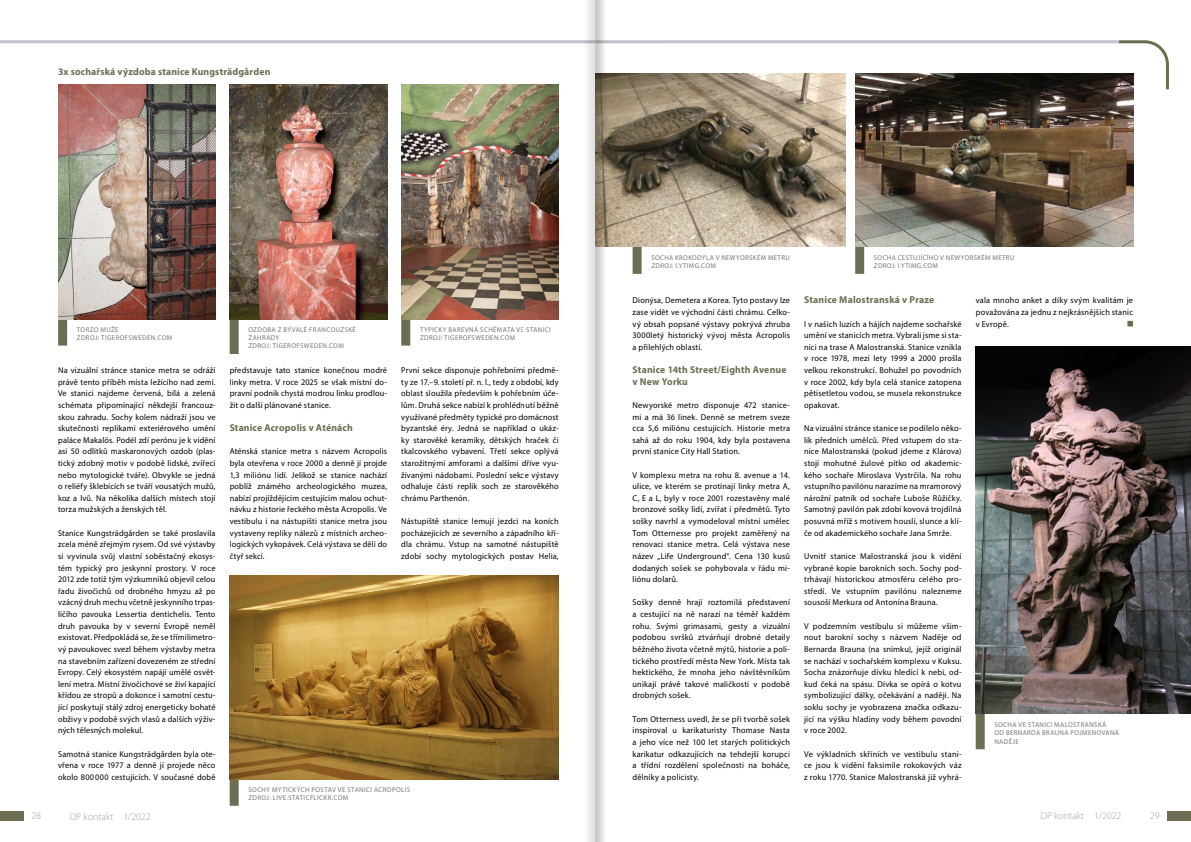
<style>
.page{position:relative;width:1191px;height:842px;background:#fff}
.page>*{position:absolute;margin:0;border:0;box-sizing:border-box;transform-origin:0 0}
.t1{font:700 10px/11.6px "Myriad Pro";letter-spacing:.02em;color:#6d6d53}
.t2{font:300 10px "Myriad Pro";color:#9fa1a4}
.t3{font:8.5px/11.6px "Myriad Pro";letter-spacing:.02em;color:#000;text-align:justify}
.t4{font:7px/8.4px "Myriad Pro";letter-spacing:.06em;color:#737577}
</style>
<div class="page">
<div style="left:0;top:811px;width:24px;height:9px;background:#6d6d53"></div>
<div style="left:1167px;top:811px;width:24px;height:9px;background:#6d6d53"></div>
<div style="left:230px;top:779px;width:9px;height:27px;background:#6d6d53"></div>
<div style="left:58px;top:319px;width:9px;height:27px;background:#6d6d53"></div>
<img style="left:58px;top:84px;width:157px;height:236px">
<div style="left:230px;top:319px;width:9px;height:35px;background:#6d6d53"></div>
<img style="left:230px;top:84px;width:157px;height:236px">
<div style="left:401px;top:319px;width:9px;height:27px;background:#6d6d53"></div>
<img style="left:401px;top:84px;width:121px;height:236px">
<img style="left:230px;top:575px;width:292px;height:205px">
<svg style="left:1127px;top:321px;width:6px;height:6px"></svg>
<div style="left:855px;top:246px;width:9px;height:28px;background:#6d6d53"></div>
<img style="left:668px;top:73px;width:178px;height:174px">
<img style="left:855px;top:73px;width:278px;height:174px">
<div style="left:975px;top:713px;width:9px;height:36px;background:#6d6d53"></div>
<img style="left:975px;top:346px;width:216px;height:367px">
<hr style="left:0;top:40px;width:595px;height:3px;background:#bec3c9">
<hr style="left:595px;top:40px;width:524px;height:3px;background:#bec3c9">
<svg style="left:1116px;top:40px;width:53px;height:52px"></svg>
<div style="left:522px;top:0;width:81px;height:842px;background:#000;opacity:.24"></div>
<div style="left:587px;top:0;width:81px;height:842px;background:#000;opacity:.24"></div>
<p class="t1" style="left:58px;top:66px;width:214px">3x sochařská výzdoba stanice Kungsträdgården</p>
<p class="t4" style="left:77px;top:325px;width:97px">TORZO MUŽE<br>ZDROJ: TIGEROFSWEDEN.COM</p>
<p class="t4" style="left:248px;top:325px;width:109px">OZDOBA Z BÝVALÉ FRANCOUZSKÉ<br>ZAHRADY<br>ZDROJ: TIGEROFSWEDEN.COM</p>
<p class="t4" style="left:420px;top:325px;width:132px">TYPICKY BAREVNÁ SCHÉMATA VE STANICI<br>ZDROJ: TIGEROFSWEDEN.COM</p>
<p class="t3" style="left:58px;top:364px;width:159px">Na vizuální stránce stanice metra se odráží právě tento příběh místa ležícího nad zemí.<br>Ve stanici najdeme červená, bílá a zelená schémata připomínající někdejší francouz&shy;skou zahradu. Sochy kolem nádraží jsou ve skutečnosti replikami exteriérového umění paláce Makalös. Podél zdí perónu je k vidění asi 50 odlitků maskaronových ozdob (plas&shy;tický zdobný motiv v podobě lidské, zvířecí nebo mytologické tváře). Obvykle se jedná o reliéfy šklebících se tváří vousatých mužů, koz a lvů. Na několika dalších místech stojí torza mužských a ženských těl.</p>
<p class="t3" style="left:58px;top:527px;width:159px">Stanice Kungsträdgården se také proslavila zcela méně zřejmým rysem. Od své výstavby si vyvinula svůj vlastní soběstačný ekosys&shy;tém typický pro jeskynní prostory. V roce 2012 zde totiž tým výzkumníků objevil celou řadu živočichů od drobného hmyzu až po vzácný druh mechu včetně jeskynního trpas&shy;ličího pavouka Lessertia dentichelis. Tento druh pavouka by v severní Evropě neměl existovat. Předpokládá se, že se třímilimetro&shy;vý pavoukovec svezl během výstavby metra na stavebním zařízení dovezeném ze střední Evropy. Celý ekosystém napájí umělé osvět&shy;lení metra. Místní živočichové se živí kapající křídou ze stropů a dokonce i samotní cestu&shy;jící poskytují stálý zdroj energeticky bohaté obživy v podobě svých vlasů a dalších výživ&shy;ných tělesných molekul.</p>
<p class="t3" style="left:58px;top:748px;width:159px">Samotná stanice Kungsträdgården byla ote&shy;vřena v roce 1977 a denně jí projede něco okolo 800 000 cestujících. V současné době</p>
<p class="t3" style="left:230px;top:364px;width:159px">představuje tato stanice konečnou modré linky metra. V roce 2025 se však místní do&shy;pravní podnik chystá modrou linku prodlou&shy;žit o další plánované stanice.</p>
<p class="t1" style="left:230px;top:422px;width:124px">Stanice Acropolis v Aténách</p>
<p class="t3" style="left:230px;top:446px;width:159px">Aténská stanice metra s názvem Acropolis byla otevřena v roce 2000 a denně jí projde 1,3 miliónu lidí. Jelikož se stanice nachází poblíž známého archeologického muzea, nabízí projíždějícím cestujícím malou ochut&shy;návku z historie řeckého města Acropolis. Ve vestibulu i na nástupišti stanice metra jsou vystaveny repliky nálezů z místních archeo&shy;logických vykopávek. Celá výstava se dělí do čtyř sekcí.</p>
<p class="t3" style="left:401px;top:364px;width:159px">První sekce disponuje pohřebními předmě&shy;ty ze 17.–9. století př. n. l., tedy z období, kdy oblast sloužila především k pohřebním úče&shy;lům. Druhá sekce nabízí k prohlédnutí běžně využívané předměty typické pro domácnost byzantské éry. Jedná se například o ukáz&shy;ky starověké keramiky, dětských hraček či tkalcovského vybavení. Třetí sekce oplývá starožitnými amforami a dalšími dříve vyu&shy;žívanými nádobami. Poslední sekce výstavy odhaluje části replik soch ze starověkého chrámu Parthenón.</p>
<p class="t3" style="left:401px;top:515px;width:159px">Nástupiště stanice lemují jezdci na koních pocházejících ze severního a západního kří&shy;dla chrámu. Vstup na samotné nástupiště zdobí sochy mytologických postav Helia,</p>
<p class="t4" style="left:248px;top:785px;width:163px">SOCHY MYTICKÝCH POSTAV VE STANICI ACROPOLIS<br>ZDROJ: LIVE.STATICFLICKR.COM</p>
<p class="t4" style="left:651px;top:253px;width:140px">SOCHA KROKODÝLA V NEWYORSKÉM METRU<br>ZDROJ: I.YTIMG.COM</p>
<p class="t4" style="left:874px;top:253px;width:142px">SOCHA CESTUJÍCÍHO V NEWYORSKÉM METRU<br>ZDROJ: I.YTIMG.COM</p>
<p class="t3" style="left:632px;top:294px;width:159px">Dionýsa, Demetera a Korea. Tyto postavy lze zase vidět ve východní části chrámu. Celko&shy;vý obsah popsané výstavy pokrývá zhruba 3000letý historický vývoj města Acropolis a přilehlých oblastí.</p>
<p class="t1" style="left:632px;top:363px;width:155px">Stanice 14th Street/Eighth Avenue v New Yorku</p>
<p class="t3" style="left:632px;top:399px;width:159px">Newyorské metro disponuje 472 stanice&shy;mi a má 36 linek. Denně se metrem sveze cca 5,6 miliónu cestujících. Historie metra sahá až do roku 1904, kdy byla postavena první stanice City Hall Station.</p>
<p class="t3" style="left:632px;top:469px;width:159px">V komplexu metra na rohu 8. avenue a 14. ulice, ve kterém se protínají linky metra A, C, E a L, byly v roce 2001 rozestavěny malé bronzové sošky lidí, zvířat i předmětů. Tyto sošky navrhl a vymodeloval místní umělec Tom Otternesse pro projekt zaměřený na renovaci stanice metra. Celá výstava nese název „Life Underground“. Cena 130 kusů dodaných sošek se pohybovala v řádu mi&shy;liónu dolarů.</p>
<p class="t3" style="left:632px;top:597px;width:159px">Sošky denně hrají roztomilá představení a cestující na ně narazí na téměř každém rohu. Svými grimasami, gesty a vizuální podobou svršků ztvárňují drobné detaily běžného života včetně mýtů, historie a poli&shy;tického prostředí města New York. Místa tak hektického, že mnoha jeho návštěvníkům unikají právě takové maličkosti v podobě drobných sošek.</p>
<p class="t3" style="left:632px;top:713px;width:159px">Tom Otterness uvedl, že se při tvorbě sošek inspiroval u karikaturisty Thomase Nasta a jeho více než 100 let starých politických karikatur odkazujících na tehdejší korupci a třídní rozdělení společnosti na boháče, dělníky a policisty.</p>
<p class="t1" style="left:804px;top:294px;width:132px">Stanice Malostranská v Praze</p>
<p class="t3" style="left:804px;top:318px;width:159px">I v našich luzích a hájích najdeme sochařské umění ve stanicích metra. Vybrali jsme si sta&shy;nici na trase A Malostranská. Stanice vznikla v roce 1978, mezi lety 1999 a 2000 prošla velkou rekonstrukcí. Bohužel po povodních v roce 2002, kdy byla celá stanice zatopena pětisetletou vodou, se musela rekonstrukce opakovat.</p>
<p class="t3" style="left:804px;top:422px;width:159px">Na vizuální stránce stanice se podílelo něko&shy;lik předních umělců. Před vstupem do sta&shy;nice Malostranská (pokud jdeme z Klárova) stojí mohutné žulové pítko od akademic&shy;kého sochaře Miroslava Vystrčila. Na rohu vstupního pavilónu narazíme na mramorový nárožní patník od sochaře Luboše Růžičky.<br>Samotný pavilón pak zdobí kovová trojdílná posuvná mříž s motivem houslí, slunce a klí&shy;če od akademického sochaře Jana Smrže.</p>
<p class="t3" style="left:804px;top:550px;width:159px">Uvnitř stanice Malostranská jsou k vidění vybrané kopie barokních soch. Sochy pod&shy;trhávají historickou atmosféru celého pro&shy;středí. Ve vstupním pavilónu nalezneme sousoší Merkura od Antonína Brauna.</p>
<p class="t3" style="left:804px;top:620px;width:159px">V podzemním vestibulu si můžeme všim&shy;nout barokní sochy s názvem Naděje od Bernarda Brauna (na snímku), jejíž originál se nachází v sochařském komplexu v Kuksu.<br>Socha znázorňuje dívku hledící k nebi, od&shy;kud čeká na spásu. Dívka se opírá o kotvu symbolizující dálky, očekávání a naději. Na soklu sochy je vyobrazena značka odkazu&shy;jící na výšku hladiny vody během povodní v roce 2002.</p>
<p class="t3" style="left:804px;top:748px;width:159px">Ve výkladních skříních ve vestibulu stani&shy;ce jsou k vidění faksimile rokokových váz z roku 1770. Stanice Malostranská již vyhrá-</p>
<p class="t3" style="left:975px;top:294px;width:159px">vala mnoho anket a díky svým kvalitám je považována za jednu z nejkrásnějších stanic v Evropě.</p>
<p class="t4" style="left:994px;top:720px;width:126px">SOCHA VE STANICI MALOSTRANSKÁ<br>OD BERNARDA BRAUNA POJMENOVANÁ<br>NADĚJE</p>
<p class="t2" style="left:31px;top:810px;width:11px">28</p>
<p class="t2" style="left:70px;top:811px;width:82px">DP kontakt 1/2022</p>
<p class="t2" style="left:1040px;top:810px;width:82px">DP kontakt 1/2022</p>
<p class="t2" style="left:1149px;top:810px;width:11px">29</p>
</div>
